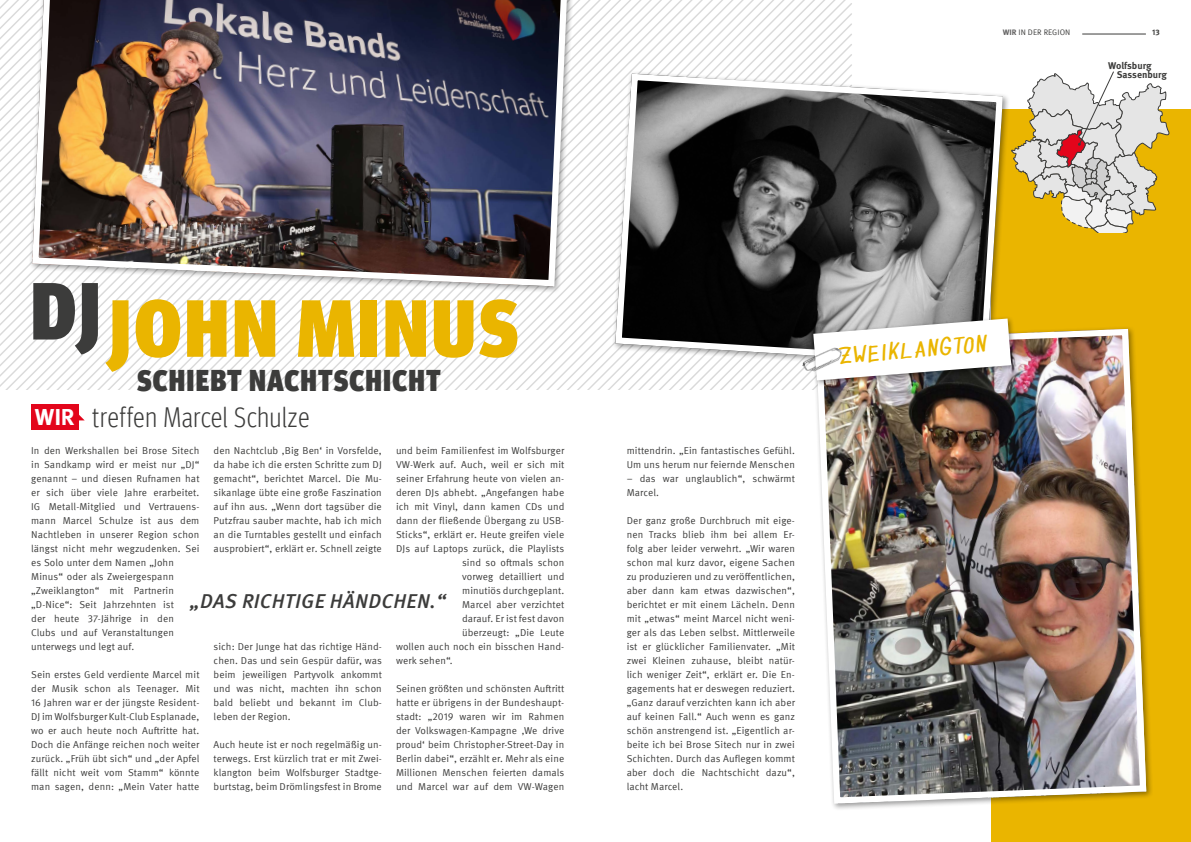
<style>
.page{position:relative;width:1191px;height:842px;background:#fff}
.page>*{position:absolute;margin:0;border:0;box-sizing:border-box;transform-origin:0 0}
.t1{font:900 condensed 81px "Meta Head IGM";letter-spacing:.04em;color:#eab500}
.t2{font:900 condensed 30px "Meta Head IGM";letter-spacing:.04em;color:#3c3c3b}
.t3{font:700 29.4px "Ankes";color:#eab500}
.t4{font:300 condensed 28px "Meta Head IGM";letter-spacing:.03em;color:#3c3c3b}
.t5{font:italic 500 20px "Meta Pro";letter-spacing:.02em;color:#3c3c3b}
.t6{font:10px/14px "Meta IGM";letter-spacing:.01em;color:#3c3c3b;text-align:justify}
.t7{font:700 9.7px/9.7px "Meta IGM";letter-spacing:-.005em;color:#3c3c3b}
.t8{font:8px "Meta IGM";letter-spacing:.01em;color:#3c3c3b}
.t9{font:700 8px "Meta IGM";color:#3c3c3b}
.s1{font-weight:700;color:#646363}
.s2{font-family:"Meta IGM";font-weight:700;font-stretch:normal;font-size:23.2px;color:#fff}
</style>
<div class="page">
<svg style="left:0;top:0;width:852px;height:390px"></svg>
<div style="left:991px;top:109px;width:200px;height:733px;background:#eab500"></div>
<hr style="left:1082px;top:34px;width:63px;height:1px;background:#3c3c3b">
<div style="left:31px;top:404px;width:47px;height:26px;background:#e3051b"></div>
<svg style="left:78px;top:413px;width:6px;height:7px"></svg>
<img style="left:29px;top:0;width:541px;height:290px">
<div style="left:812px;top:325px;width:341px;height:485px;background:#000;opacity:.4"></div>
<img style="left:813px;top:326px;width:336px;height:481px">
<svg style="left:612px;top:70px;width:394px;height:299px;background:#696966"></svg>
<div style="left:810px;top:315px;width:207px;height:72px;background:#000;opacity:.4"></div>
<svg style="left:813px;top:319px;width:198px;height:61px"></svg>
<img style="left:801px;top:340px;width:41px;height:38px">
<svg style="left:1011px;top:71px;width:158px;height:161px"></svg>
<p class="t8" style="left:1002px;top:26px;width:69px"><span class="s1">WIR</span> IN DER REGION</p>
<p class="t9" style="left:1152px;top:25px;width:9px">13</p>
<p class="t7" style="left:1116px;top:60px;width:52px;text-indent:-9px">Wolfsburg<br>Sassenburg</p>
<h1 class="t1" style="left:31px;top:264px;width:488px"><sup>DJ</sup>JOHN MINUS</h1>
<h2 class="t2" style="left:137px;top:356px;width:305px">SCHIEBT NACHTSCHICHT</h2>
<h3 class="t4" style="left:35px;top:397px;width:276px"><span class="s2">WIR</span> treffen Marcel Schulze</h3>
<p class="t6" style="left:214px;top:443px;width:170px">den Nachtclub ,Big Benʻ in Vorsfelde, da habe ich die ersten Schritte zum DJ gemacht“, berichtet Marcel. Die Mu&shy;sikanlage übte eine große Faszination auf ihn aus. „Wenn dort tagsüber die Putzfrau sauber machte, hab ich mich an die Turntables gestellt und einfach ausprobiert“, erklärt er. Schnell zeigte</p>
<p class="t6" style="left:396px;top:443px;width:170px">und beim Familienfest im Wolfsburger</p>
<p class="t6" style="left:396px;top:457px;width:170px">VW-Werk auf. Auch, weil er sich mit</p>
<p class="t6" style="left:396px;top:471px;width:170px">seiner Erfahrung heute von vielen an-</p>
<p class="t6" style="left:396px;top:485px;width:170px">deren DJs abhebt. „Angefangen habe</p>
<p class="t6" style="left:396px;top:499px;width:170px">ich mit Vinyl, dann kamen CDs und</p>
<p class="t6" style="left:396px;top:513px;width:170px">dann der fließende Übergang zu USB-</p>
<p class="t6" style="left:396px;top:527px;width:170px">Sticks“, erklärt er. Heute greifen viele</p>
<p class="t6" style="left:396px;top:541px;width:170px">DJs auf Laptops zurück, die Playlists</p>
<p class="t6" style="left:462px;top:555px;width:104px">sind so oftmals schon</p>
<p class="t6" style="left:462px;top:569px;width:104px">vorweg detailliert und</p>
<p class="t6" style="left:462px;top:583px;width:104px">minutiös durchgeplant.</p>
<p class="t6" style="left:462px;top:597px;width:104px">Marcel aber verzichtet</p>
<p class="t6" style="left:462px;top:611px;width:104px">darauf. Er ist fest davon</p>
<p class="t6" style="left:462px;top:625px;width:104px">überzeugt: „Die Leute</p>
<p class="t6" style="left:396px;top:639px;width:170px">wollen auch noch ein bisschen Hand-</p>
<p class="t6" style="left:396px;top:653px;width:58px">werk sehen“.</p>
<p class="t6" style="left:396px;top:681px;width:170px">Seinen größten und schönsten Auftritt hatte er übrigens in der Bundeshaupt&shy;stadt: „2019 waren wir im Rahmen der Volkswagen-Kampagne ‚We drive proud‘ beim Christopher-Street-Day in Berlin dabei“, erzählt er. Mehr als eine Millionen Menschen feierten damals und Marcel war auf dem VW-Wagen</p>
<p class="t6" style="left:31px;top:443px;width:170px;text-align:left">In den Werkshallen bei Brose Sitech in Sandkamp wird er meist nur „DJ“ genannt – und diesen Rufnamen hat er sich über viele Jahre erarbeitet.<br>IG Metall-Mitglied und Vertrauens&shy;mann Marcel Schulze ist aus dem<br>Nachtleben in unserer Region schon längst nicht mehr wegzudenken. Sei es Solo unter dem Namen „John<br>Minus“ oder als Zweiergespann „Zweiklangton“ mit Partnerin „D-Nice“: Seit Jahrzehnten ist<br>der heute 37-Jährige in den<br>Clubs und auf Veranstaltungen unterwegs und legt auf.</p>
<p class="t6" style="left:31px;top:667px;width:170px">Sein erstes Geld verdiente Marcel mit der Musik schon als Teenager. Mit 16 Jahren war er der jüngste Resident-DJ im Wolfsburger Kult-Club Esplanade, wo er auch heute noch Auftritte hat.<br>Doch die Anfänge reichen noch weiter zurück. „Früh übt sich“ und „der Apfel fällt nicht weit vom Stamm“ könnte man sagen, denn: „Mein Vater hatte</p>
<h3 class="t5" style="left:190px;top:586px;width:257px">„DAS RICHTIGE HÄNDCHEN.“</h3>
<p class="t6" style="left:214px;top:639px;width:170px;text-align:left">sich: Der Junge hat das richtige Händ&shy;chen. Das und sein Gespür dafür, was beim jeweiligen Partyvolk ankommt und was nicht, machten ihn schon bald beliebt und bekannt im Club&shy;leben der Region.</p>
<p class="t6" style="left:214px;top:737px;width:170px">Auch heute ist er noch regelmäßig un&shy;terwegs. Erst kürzlich trat er mit Zwei&shy;klangton beim Wolfsburger Stadtge&shy;burtstag, beim Drömlingsfest in Brome</p>
<p class="t6" style="left:626px;top:443px;width:170px">mittendrin. „Ein fantastisches Gefühl.<br>Um uns herum nur feiernde Menschen</p>
<p class="t6" style="left:626px;top:471px;width:170px">– das war unglaublich“, schwärmt<br>Marcel.</p>
<p class="t6" style="left:626px;top:513px;width:170px">Der ganz große Durchbruch mit eige&shy;nen Tracks blieb ihm bei allem Er&shy;folg aber leider verwehrt. „Wir waren schon mal kurz davor, eigene Sachen zu produzieren und zu veröffentlichen, aber dann kam etwas dazwischen“, berichtet er mit einem Lächeln. Denn mit „etwas“ meint Marcel nicht weni&shy;ger als das Leben selbst. Mittlerweile ist er glücklicher Familienvater. „Mit zwei Kleinen zuhause, bleibt natür&shy;lich weniger Zeit“, erklärt er. Die En&shy;gagements hat er deswegen reduziert. „Ganz darauf verzichten kann ich aber auf keinen Fall.“ Auch wenn es ganz schön anstrengend ist. „Eigentlich ar&shy;beite ich bei Brose Sitech nur in zwei Schichten. Durch das Auflegen kommt aber doch die Nachtschicht dazu“, lacht Marcel.</p>
<h3 class="t3" style="left:837px;top:344px;width:150px;rotate:-5deg">ZWEIKLANGTON</h3>
</div>
